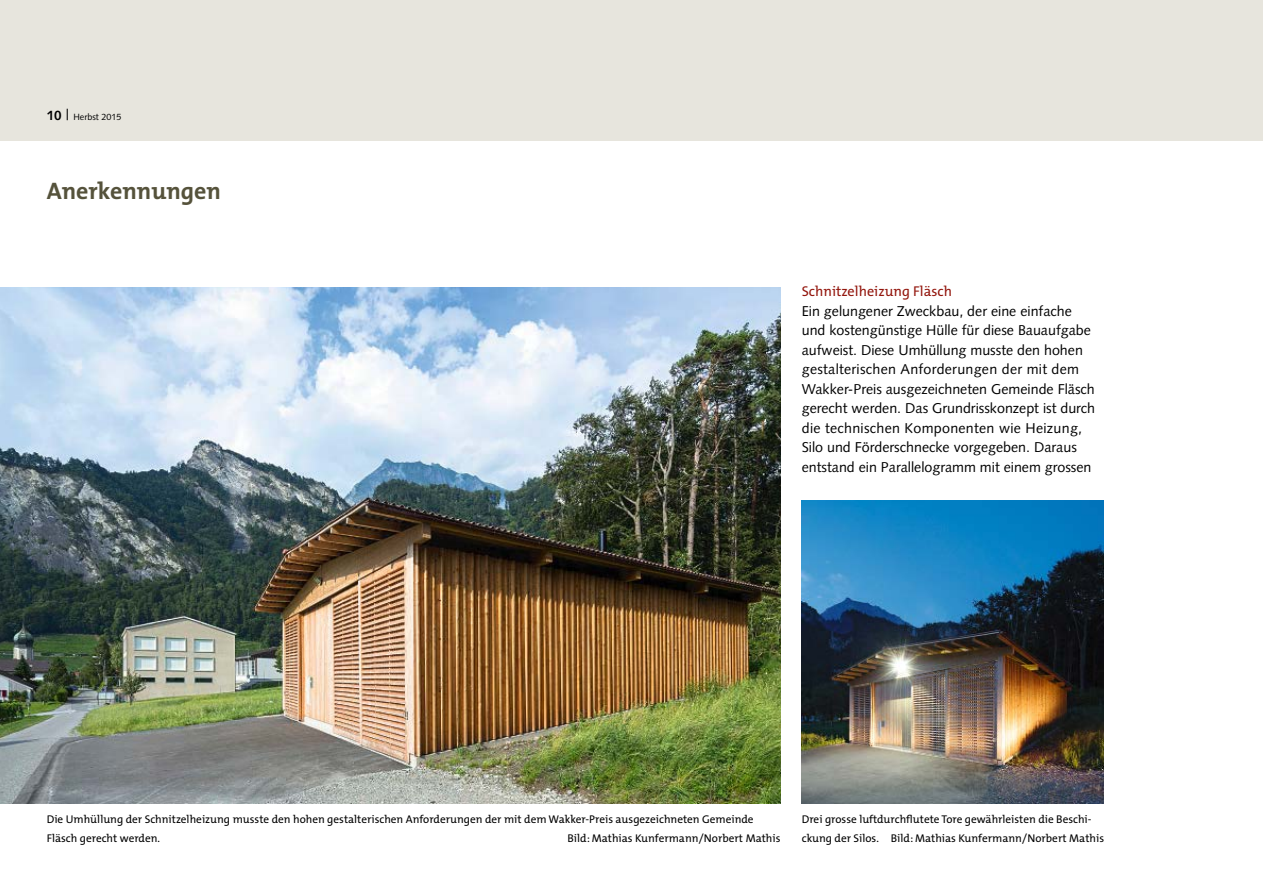
<style>
.page{position:relative;width:1263px;height:893px;background:#fff}
.page>*{position:absolute;margin:0;border:0;box-sizing:border-box;transform-origin:0 0}
.t1{font:700 24px "The Mix";color:#55523b}
.t2{font:14.25px/19.5px "Syntax";color:#000}
.t3{font:14.25px "The Mix B5 Plain";color:#93160d}
.t4{font:11.25px/19.5px "The Mix B5 Plain";color:#000}
.t5{font:9px "Syntax";color:#000}
.s1{font-weight:700;font-size:13.5px}
.s2{font-size:15px}
</style>
<div class="page">
<div style="left:0;top:0;width:1263px;height:140px;background:#e7e5dd"></div>
<img style="left:802px;top:501px;width:301px;height:302px">
<img style="left:0;top:287px;width:780px;height:516px">
<p class="t5" style="left:47px;top:112px;width:76px"><span class="s1">10</span> <span class="s2">|</span> Herbst 2015</p>
<h1 class="t1" style="left:47px;top:170px;width:176px">Anerkennungen</h1>
<p class="t3" style="left:802px;top:284px;width:152px">Schnitzelheizung Fläsch</p>
<p class="t2" style="left:802px;top:301px;width:295px">Ein gelungener Zweckbau, der eine einfache und kostengünstige Hülle für diese Bauaufgabe aufweist. Diese Umhüllung musste den hohen gestalterischen Anforderungen der mit dem Wakker-Preis ausgezeichneten Gemeinde Fläsch gerecht werden. Das Grundrisskonzept ist durch die technischen Komponenten wie Heizung, Silo und Förderschnecke vorgegeben. Daraus entstand ein Parallelogramm mit einem grossen</p>
<p class="t4" style="left:47px;top:809px;width:708px">Die Umhüllung der Schnitzelheizung musste den hohen gestalterischen Anforderungen der mit dem Wakker-Preis ausgezeichneten Gemeinde<br>Fläsch gerecht werden.</p>
<p class="t4" style="left:567px;top:829px;width:215px">Bild: Mathias Kunfermann/Norbert Mathis</p>
<p class="t4" style="left:802px;top:809px;width:304px">Drei grosse luftdurchflutete Tore gewährleisten die Beschi&shy;ckung der Silos. Bild: Mathias Kunfermann/Norbert Mathis</p>
</div>
